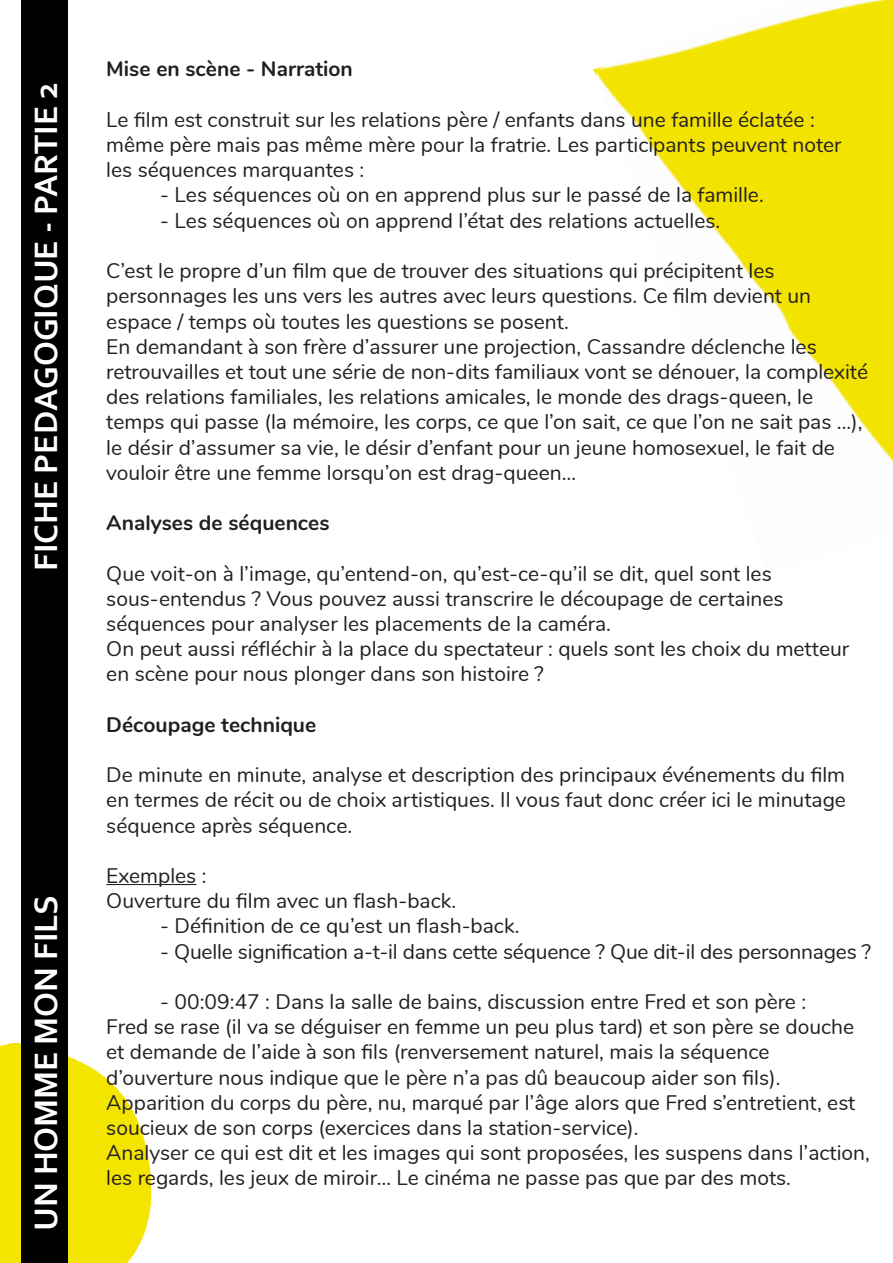
<style>
.page{position:relative;width:893px;height:1263px;background:#fff}
.page>*{position:absolute;margin:0;border:0;box-sizing:border-box;transform-origin:0 0}
.t1{font:700 33.9px "Corbel";color:#fff}
.t2{font:21px/25.2px "Nunito";color:#231f20}
.t3{font:700 21px "Nunito";color:#231f20}
</style>
<div class="page">
<img style="left:0;top:1044px;width:151px;height:219px">
<div style="left:21px;top:0;width:47px;height:1263px;background:#000"></div>
<img style="left:593px;top:0;width:300px;height:462px">
<hr style="left:106px;top:884px;width:90px;height:1px;background:#231f20">
<p class="t1" style="left:25px;top:571px;width:490px;rotate:-90deg">FICHE PEDAGOGIQUE - PARTIE 2</p>
<p class="t1" style="left:25px;top:1231px;width:337px;rotate:-90deg">UN HOMME MON FILS</p>
<p class="t3" style="left:106px;top:54px;width:248px">Mise en scène - Narration</p>
<p class="t2" style="left:106px;top:106px;width:737px">Le film est construit sur les relations père / enfants dans une famille éclatée : même père mais pas même mère pour la fratrie. Les participants peuvent noter les séquences marquantes :</p>
<p class="t2" style="left:160px;top:181px;width:605px">- Les séquences où on en apprend plus sur le passé de la famille.</p>
<p class="t2" style="left:160px;top:207px;width:561px">- Les séquences où on apprend l’état des relations actuelles.</p>
<p class="t2" style="left:106px;top:257px;width:706px">C’est le propre d’un film que de trouver des situations qui précipitent les personnages les uns vers les autres avec leurs questions. Ce film devient un espace / temps où toutes les questions se posent.</p>
<p class="t2" style="left:106px;top:333px;width:763px">En demandant à son frère d’assurer une projection, Cassandre déclenche les retrouvailles et tout une série de non-dits familiaux vont se dénouer, la complexité des relations familiales, les relations amicales, le monde des drags-queen, le temps qui passe (la mémoire, les corps, ce que l’on sait, ce que l’on ne sait pas ...), le désir d’assumer sa vie, le désir d’enfant pour un jeune homosexuel, le fait de vouloir être une femme lorsqu’on est drag-queen…</p>
<p class="t3" style="left:106px;top:507px;width:225px">Analyses de séquences</p>
<p class="t2" style="left:106px;top:559px;width:667px">Que voit-on à l’image, qu’entend-on, qu’est-ce-qu’il se dit, quel sont les</p>
<p class="t2" style="left:106px;top:585px;width:679px">sous-entendus ? Vous pouvez aussi transcrire le découpage de certaines séquences pour analyser les placements de la caméra.</p>
<p class="t2" style="left:106px;top:635px;width:744px">On peut aussi réfléchir à la place du spectateur : quels sont les choix du metteur en scène pour nous plonger dans son histoire ?</p>
<p class="t3" style="left:106px;top:709px;width:211px">Découpage technique</p>
<p class="t2" style="left:106px;top:761px;width:741px;text-align:justify">De minute en minute, analyse et description des principaux événements du film en termes de récit ou de choix artistiques. Il vous faut donc créer ici le minutage séquence après séquence.</p>
<p class="t2" style="left:106px;top:862px;width:102px">Exemples :</p>
<p class="t2" style="left:106px;top:887px;width:351px">Ouverture du film avec un flash-back.</p>
<p class="t2" style="left:160px;top:912px;width:361px">- Définition de ce qu’est un flash-back.</p>
<p class="t2" style="left:160px;top:937px;width:712px">- Quelle signification a-t-il dans cette séquence ? Que dit-il des personnages ?</p>
<p class="t2" style="left:160px;top:988px;width:647px">- 00:09:47 : Dans la salle de bains, discussion entre Fred et son père :</p>
<p class="t2" style="left:106px;top:1013px;width:749px">Fred se rase (il va se déguiser en femme un peu plus tard) et son père se douche</p>
<p class="t2" style="left:106px;top:1038px;width:676px">et demande de l’aide à son fils (renversement naturel, mais la séquence d’ouverture nous indique que le père n’a pas dû beaucoup aider son fils).</p>
<p class="t2" style="left:106px;top:1089px;width:751px">Apparition du corps du père, nu, marqué par l’âge alors que Fred s’entretient, est soucieux de son corps (exercices dans la station-service).</p>
<p class="t2" style="left:106px;top:1139px;width:765px">Analyser ce qui est dit et les images qui sont proposées, les suspens dans l’action, les regards, les jeux de miroir… Le cinéma ne passe pas que par des mots.</p>
</div>
